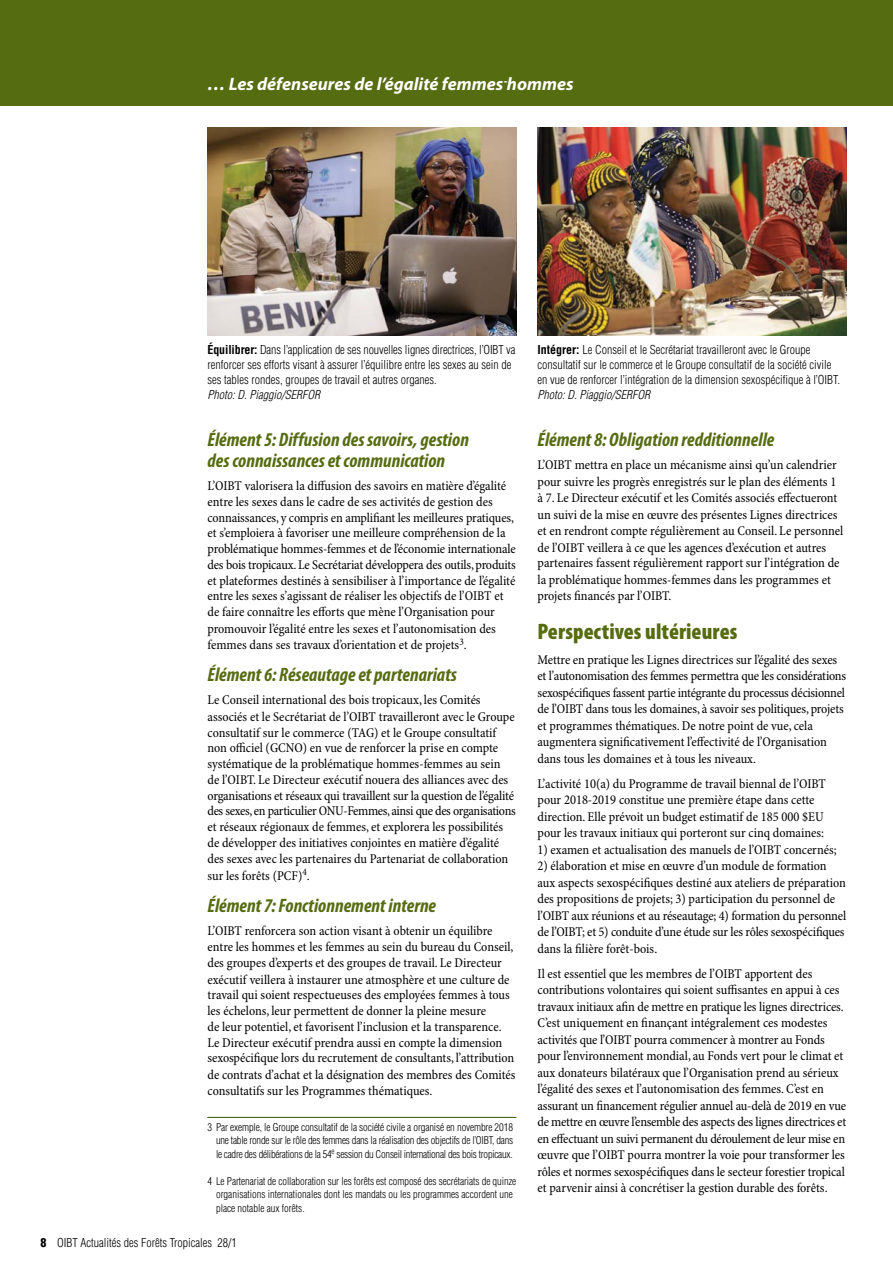
<style>
.page{position:relative;width:893px;height:1263px;background:#fff}
.page>*{position:absolute;margin:0;border:0;box-sizing:border-box;transform-origin:0 0}
.t1{font:900 condensed 22.5px "Myriad Pro";letter-spacing:.005em;color:#566c11}
.t2{font:italic 700 condensed 19.5px/21px "Myriad Pro";color:#566c11}
.t3{font:italic 700 18px "Myriad Pro";color:#fff}
.t4{font:condensed 13.5px/16.5px "Minion Pro";letter-spacing:-.005em;color:#000}
.t5{font:300 condensed 12px/15px "Helvetica";color:#000}
.t6{font:italic 300 condensed 12px "Helvetica";color:#000}
.t7{font:300 condensed 10.5px/13.5px "Helvetica";letter-spacing:-.005em;color:#000;text-align:justify}
.s1{font-weight:700}
.s2{font-weight:900}
</style>
<div class="page">
<div style="left:0;top:0;width:893px;height:106px;background:#566c11"></div>
<hr style="left:207px;top:1117px;width:309px;height:1px;background:#566c11">
<img style="left:207px;top:128px;width:309px;height:208px">
<img style="left:537px;top:128px;width:309px;height:208px">
<h3 class="t3" style="left:207px;top:72px;width:368px">… Les défenseures de l’égalité femmes-hommes</h3>
<p class="t5" style="left:207px;top:342px;width:309px"><span class="s1">Équilibrer:</span> Dans l’application de ses nouvelles lignes directrices, l’OIBT va renforcer ses efforts visant à assurer l’équilibre entre les sexes au sein de ses tables rondes, groupes de travail et autres organes.</p>
<p class="t6" style="left:207px;top:387px;width:114px">Photo: D. Piaggio/SERFOR</p>
<h2 class="t2" style="left:207px;top:429px;width:263px">Élément 5: Diffusion des savoirs, gestion des connaissances et communication</h2>
<p class="t4" style="left:207px;top:478px;width:310px;line-height:15.9px">L’OIBT valorisera la diffusion des savoirs en matière d’égalité entre les sexes dans le cadre de ses activités de gestion des connaissances, y compris en amplifiant les meilleures pratiques, et s’emploiera à favoriser une meilleure compréhension de la problématique hommes-femmes et de l’économie internationale des bois tropicaux. Le Secrétariat développera des outils, produits et plateformes destinés à sensibiliser à l’importance de l’égalité entre les sexes s’agissant de réaliser les objectifs de l’OIBT et de faire connaître les efforts que mène l’Organisation pour promouvoir l’égalité entre les sexes et l’autonomisation des femmes dans ses travaux d’orientation et de projets<sup>3</sup>.</p>
<h2 class="t2" style="left:207px;top:664px;width:251px">Élément 6: Réseautage et partenariats</h2>
<p class="t4" style="left:207px;top:692px;width:310px;line-height:15.9px">Le Conseil international des bois tropicaux, les Comités associés et le Secrétariat de l’OIBT travailleront avec le Groupe consultatif sur le commerce (TAG) et le Groupe consultatif non officiel (GCNO) en vue de renforcer la prise en compte systématique de la problématique hommes-femmes au sein de l’OIBT. Le Directeur exécutif nouera des alliances avec des organisations et réseaux qui travaillent sur la question de l’égalité des sexes, en particulier ONU-Femmes, ainsi que des organisations et réseaux régionaux de femmes, et explorera les possibilités de développer des initiatives conjointes en matière d’égalité des sexes avec les partenaires du Partenariat de collaboration sur les forêts (PCF)<sup>4</sup>.</p>
<h2 class="t2" style="left:207px;top:895px;width:230px">Élément 7: Fonctionnement interne</h2>
<p class="t4" style="left:207px;top:923px;width:310px;line-height:16px">L’OIBT renforcera son action visant à obtenir un équilibre entre les hommes et les femmes au sein du bureau du Conseil, des groupes d’experts et des groupes de travail. Le Directeur exécutif veillera à instaurer une atmosphère et une culture de travail qui soient respectueuses des employées femmes à tous les échelons, leur permettent de donner la pleine mesure<br>de leur potentiel, et favorisent l’inclusion et la transparence.<br>Le Directeur exécutif prendra aussi en compte la dimension sexospécifique lors du recrutement de consultants, l’attribution de contrats d’achat et la désignation des membres des Comités consultatifs sur les Programmes thématiques.</p>
<p class="t7" style="left:216px;top:1120px;width:299px;text-indent:-9px">3 Par exemple, le Groupe consultatif de la société civile a organisé en novembre 2018 une table ronde sur le rôle des femmes dans la réalisation des objectifs de l’OIBT, dans le cadre des délibérations de la 54<sup>e</sup> session du Conseil international des bois tropicaux.</p>
<p class="t7" style="left:216px;top:1174px;width:302px;text-align:left;text-indent:-9px">4 Le Partenariat de collaboration sur les forêts est composé des secrétariats de quinze organisations internationales dont les mandats ou les programmes accordent une place notable aux forêts.</p>
<p class="t5" style="left:40px;top:1235px;width:198px"><span class="s2">8</span> OIBT Actualités des Forêts Tropicales 28/1</p>
<p class="t5" style="left:537px;top:342px;width:304px"><span class="s1">Intégrer:</span> Le Conseil et le Secrétariat travailleront avec le Groupe consultatif sur le commerce et le Groupe consultatif de la société civile en vue de renforcer l’intégration de la dimension sexospécifique à l’OIBT.</p>
<p class="t6" style="left:537px;top:387px;width:114px">Photo: D. Piaggio/SERFOR</p>
<h2 class="t2" style="left:537px;top:429px;width:238px">Élément 8: Obligation redditionnelle</h2>
<p class="t4" style="left:537px;top:457px;width:307px">L’OIBT mettra en place un mécanisme ainsi qu’un calendrier pour suivre les progrès enregistrés sur le plan des éléments 1 à 7. Le Directeur exécutif et les Comités associés effectueront un suivi de la mise en œuvre des présentes Lignes directrices et en rendront compte régulièrement au Conseil. Le personnel de l’OIBT veillera à ce que les agences d’exécution et autres partenaires fassent régulièrement rapport sur l’intégration de la problématique hommes-femmes dans les programmes et projets financés par l’OIBT.</p>
<h1 class="t1" style="left:537px;top:617px;width:201px">Perspectives ultérieures</h1>
<p class="t4" style="left:537px;top:652px;width:310px">Mettre en pratique les Lignes directrices sur l’égalité des sexes et l’autonomisation des femmes permettra que les considérations sexospécifiques fassent partie intégrante du processus décisionnel de l’OIBT dans tous les domaines, à savoir ses politiques, projets et programmes thématiques. De notre point de vue, cela augmentera significativement l’effectivité de l’Organisation dans tous les domaines et à tous les niveaux.</p>
<p class="t4" style="left:537px;top:776px;width:290px">L’activité 10(a) du Programme de travail biennal de l’OIBT pour 2018-2019 constitue une première étape dans cette direction. Elle prévoit un budget estimatif de 185 000 $EU pour les travaux initiaux qui porteront sur cinq domaines:</p>
<p class="t4" style="left:537px;top:841px;width:301px">1) examen et actualisation des manuels de l’OIBT concernés;</p>
<p class="t4" style="left:537px;top:858px;width:310px">2) élaboration et mise en œuvre d’un module de formation aux aspects sexospécifiques destiné aux ateliers de préparation des propositions de projets; 3) participation du personnel de l’OIBT aux réunions et au réseautage; 4) formation du personnel de l’OIBT; et 5) conduite d’une étude sur les rôles sexospécifiques dans la filière forêt-bois.</p>
<p class="t4" style="left:537px;top:965px;width:310px">Il est essentiel que les membres de l’OIBT apportent des contributions volontaires qui soient suffisantes en appui à ces travaux initiaux afin de mettre en pratique les lignes directrices.<br>C’est uniquement en finançant intégralement ces modestes activités que l’OIBT pourra commencer à montrer au Fonds pour l’environnement mondial, au Fonds vert pour le climat et aux donateurs bilatéraux que l’Organisation prend au sérieux l’égalité des sexes et l’autonomisation des femmes. C’est en assurant un financement régulier annuel au-delà de 2019 en vue de mettre en œuvre l’ensemble des aspects des lignes directrices et en effectuant un suivi permanent du déroulement de leur mise en œuvre que l’OIBT pourra montrer la voie pour transformer les rôles et normes sexospécifiques dans le secteur forestier tropical et parvenir ainsi à concrétiser la gestion durable des forêts.</p>
</div>
